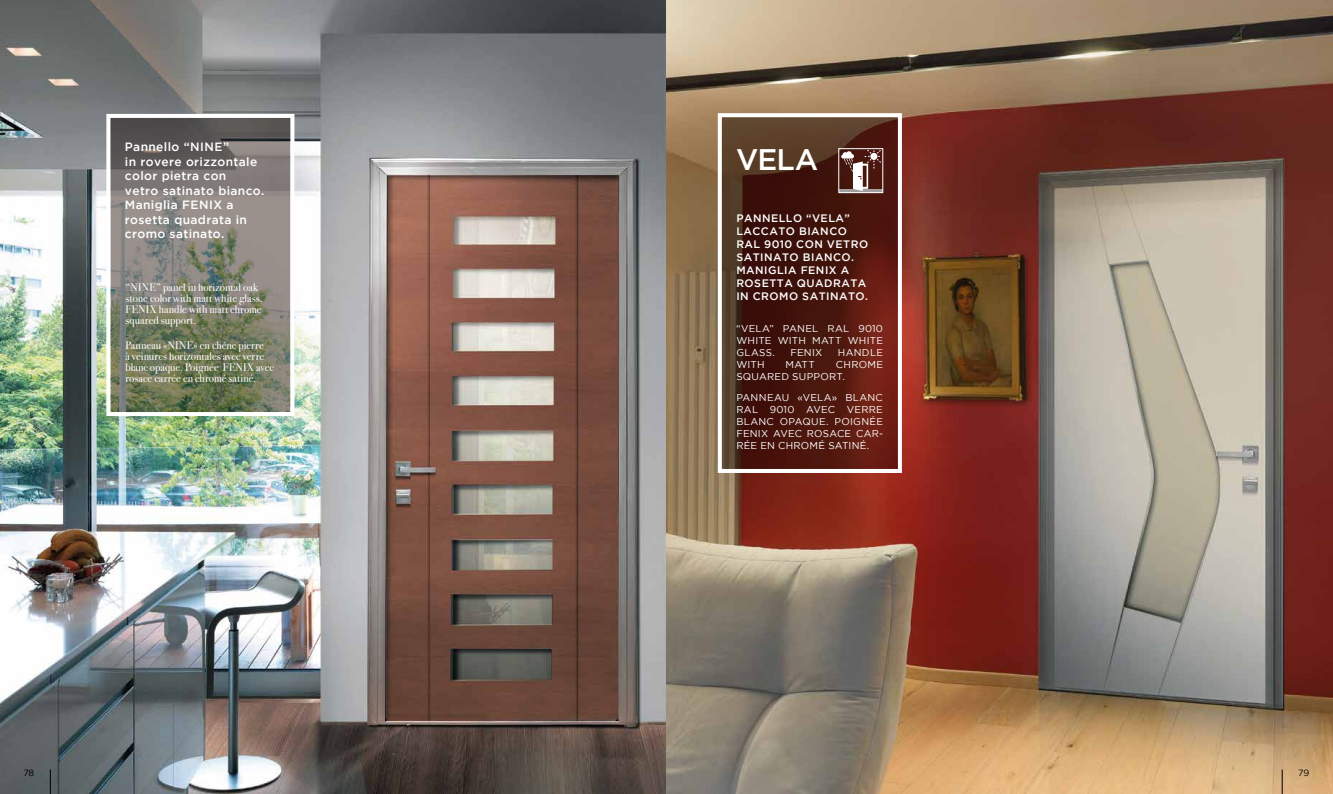
<style>
.page{position:relative;width:1333px;height:794px;background:#fff}
.page>*{position:absolute;margin:0;border:0;box-sizing:border-box;transform-origin:0 0}
.t1{font:500 29.7px "Gotham";color:#fff}
.t2{font:500 12px/14.4px "Gotham";letter-spacing:.03em;color:#fff}
.t3{font:11px/11px "Bodoni Svty Two ITCTT";letter-spacing:.005em;color:#fff}
.t4{font:500 10.8px/13px "Gotham";letter-spacing:.045em;color:#fff}
.t5{font:9.9px/11.9px "Gotham";letter-spacing:.025em;color:#fff;text-align:justify}
.t6{font:9px "Gotham";color:#000}
</style>
<div class="page">
<img style="left:0;top:0;width:1332px;height:794px">
<svg style="left:111px;top:119px;width:178px;height:292px"></svg>
<div style="left:106px;top:114px;width:188px;height:302px;border:4px solid #fff"></div>
<svg style="left:722px;top:118px;width:174px;height:350px"></svg>
<div style="left:717px;top:113px;width:184px;height:360px;border:4px solid #fff"></div>
<hr style="left:838px;top:189px;width:44px;height:4px;background:#9f9f9f">
<svg style="left:841px;top:150px;width:39px;height:41px"></svg>
<div style="left:838px;top:148px;width:45px;height:45px;border:1px solid #fff"></div>
<svg style="left:50px;top:769px;width:1px;height:25px"></svg>
<svg style="left:1281px;top:769px;width:1px;height:25px"></svg>
<p class="t2" style="left:125px;top:140px;width:141px">Pannello “NINE”<br>in rovere orizzontale color pietra con<br>vetro satinato bianco.<br>Maniglia FENIX a rosetta quadrata in cromo satinato.</p>
<p class="t3" style="left:125px;top:281px;width:139px">“NINE” panel in horizontal oak stone color with matt white glass.<br>FENIX handle with matt chrome squared support.</p>
<p class="t3" style="left:125px;top:339px;width:150px">Panneau «NINE» en chêne pierre<br>à veinures horizontales avec verre blanc opaque. Poignée FENIX avec rosace carrée en chromé satiné.</p>
<h1 class="t1" style="left:736px;top:143px;width:83px">VELA</h1>
<p class="t4" style="left:736px;top:211px;width:133px">PANNELLO “VELA”<br>LACCATO BIANCO<br>RAL 9010 CON VETRO<br>SATINATO BIANCO.<br>MANIGLIA FENIX A<br>ROSETTA QUADRATA<br>IN CROMO SATINATO.</p>
<p class="t5" style="left:736px;top:323px;width:148px">“VELA” PANEL RAL 9010<br>WHITE WITH MATT WHITE GLASS.</p>
<p class="t5" style="left:790px;top:346px;width:33px">FENIX</p>
<p class="t5" style="left:838px;top:346px;width:46px">HANDLE</p>
<p class="t5" style="left:736px;top:358px;width:148px;text-indent:99px">CHROME<br>SQUARED SUPPORT.</p>
<p class="t5" style="left:736px;top:392px;width:148px">PANNEAU «VELA» BLANC RAL 9010 AVEC VERRE BLANC OPAQUE. POIGNÉE FENIX AVEC ROSACE CAR-RÉE EN CHROMÉ SATINÉ.</p>
<p class="t5" style="left:736px;top:358px;width:30px">WITH</p>
<p class="t5" style="left:785px;top:358px;width:31px">MATT</p>
<p class="t6" style="left:23px;top:768px;width:12px">78</p>
<p class="t6" style="left:1298px;top:768px;width:13px">79</p>
</div>
